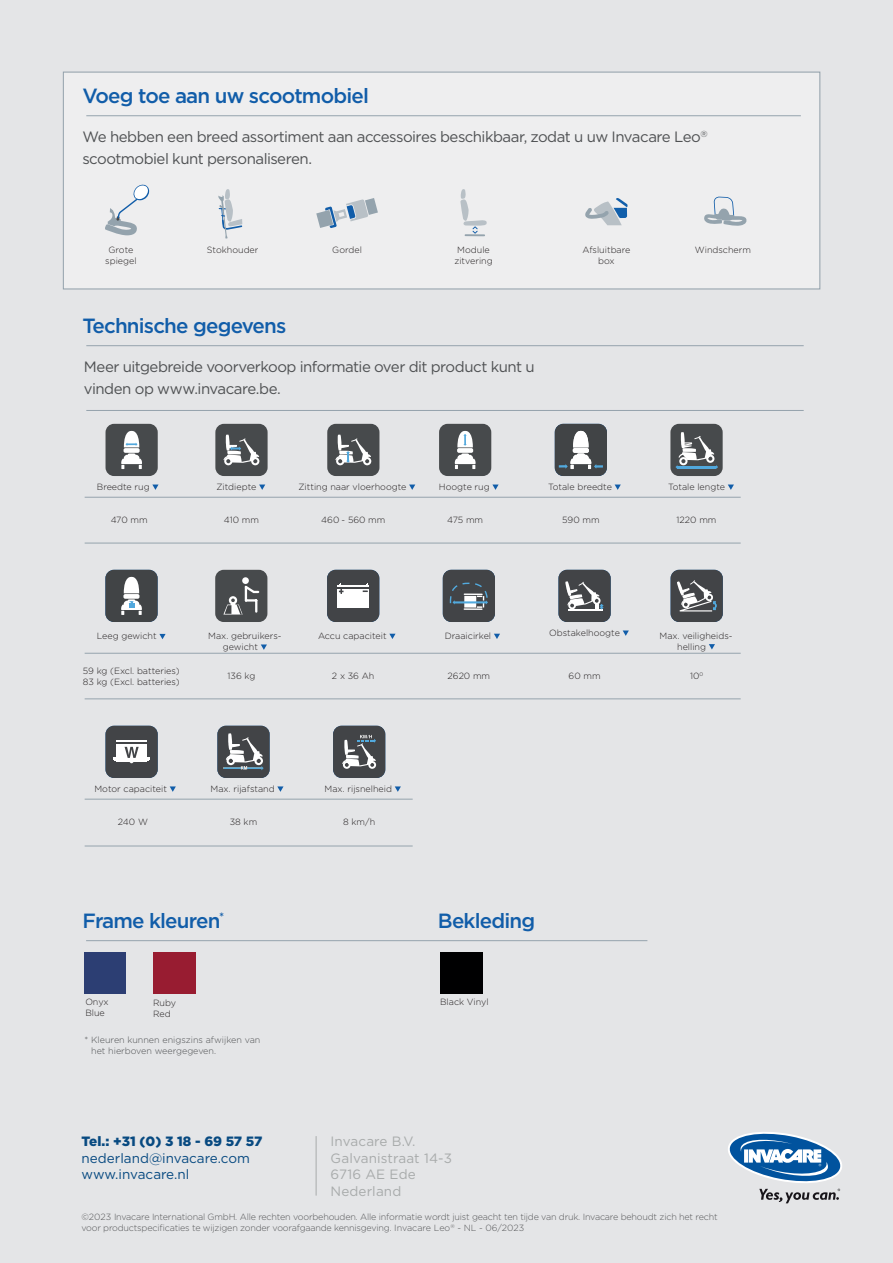
<style>
.page{position:relative;width:893px;height:1263px;background:#e4e5e7}
.page>*{position:absolute;margin:0;border:0;box-sizing:border-box;transform-origin:0 0}
.t1{font:500 20.55px "Gotham";letter-spacing:-.04em;color:#115da9}
.t2{font:15px/21.9px "Gotham";letter-spacing:-.035em;color:#4f5153}
.t3{font:13.5px/16.8px "Gotham";letter-spacing:.01em;color:#a8abab}
.t4{font:13.5px/16.8px "Gotham";color:#084a81}
.t5{font:900 13.5px "Gotham";letter-spacing:-.02em;color:#084a81}
.t6{font:300 9px/10.8px "Gotham";color:#231f20}
.t7{font:300 9px/10.8px "Gotham";letter-spacing:-.02em;color:#57585a}
.t8{font:300 9px/10.8px "Gotham";color:#4f5153}
</style>
<div class="page">
<div style="left:106px;top:424px;width:52px;height:52px;background:#474a4c;border-radius:9px"></div>
<div style="left:124px;top:448px;width:16px;height:5px;background:#fff;border-radius:2px"></div>
<svg style="left:121px;top:453px;width:21px;height:16px"></svg>
<svg style="left:124px;top:430px;width:15px;height:17px"></svg>
<div style="left:215px;top:424px;width:53px;height:52px;background:#474a4c;border-radius:9px"></div>
<svg style="left:223px;top:435px;width:36px;height:30px"></svg>
<div style="left:670px;top:424px;width:53px;height:52px;background:#474a4c;border-radius:9px"></div>
<div style="left:327px;top:424px;width:52px;height:52px;background:#474a4c;border-radius:9px"></div>
<svg style="left:335px;top:435px;width:36px;height:30px"></svg>
<div style="left:439px;top:424px;width:52px;height:52px;background:#474a4c;border-radius:9px"></div>
<div style="left:457px;top:448px;width:16px;height:5px;background:#fff;border-radius:2px"></div>
<svg style="left:454px;top:453px;width:22px;height:16px"></svg>
<svg style="left:457px;top:430px;width:16px;height:17px"></svg>
<svg style="left:555px;top:424px;width:52px;height:52px"></svg>
<svg style="left:152px;top:484px;width:7px;height:6px"></svg>
<svg style="left:259px;top:484px;width:6px;height:6px"></svg>
<svg style="left:409px;top:484px;width:6px;height:6px"></svg>
<svg style="left:492px;top:484px;width:7px;height:6px"></svg>
<svg style="left:615px;top:484px;width:6px;height:6px"></svg>
<svg style="left:728px;top:484px;width:6px;height:6px"></svg>
<hr style="left:85px;top:497px;width:656px;height:1px;background:#95a3ad">
<hr style="left:85px;top:543px;width:656px;height:1px;background:#95a3ad">
<hr style="left:85px;top:799px;width:328px;height:1px;background:#95a3ad">
<hr style="left:85px;top:846px;width:328px;height:1px;background:#95a3ad">
<svg style="left:675px;top:432px;width:43px;height:37px"></svg>
<hr style="left:677px;top:466px;width:39px;height:2px;background:#51a8dd">
<svg style="left:159px;top:634px;width:7px;height:5px"></svg>
<hr style="left:85px;top:653px;width:656px;height:1px;background:#95a3ad">
<hr style="left:85px;top:699px;width:656px;height:1px;background:#95a3ad">
<svg style="left:105px;top:570px;width:53px;height:52px;background:#63686b"></svg>
<div style="left:440px;top:952px;width:43px;height:41px;background:#000001"></div>
<div style="left:84px;top:952px;width:42px;height:41px;background:#2c3e73"></div>
<div style="left:153px;top:952px;width:43px;height:41px;background:#981c31"></div>
<hr style="left:86px;top:940px;width:561px;height:1px;background:#95a3ad">
<div style="left:65px;top:74px;width:753px;height:213px;background:#eeeeef"></div>
<div style="left:63px;top:72px;width:757px;height:217px;border:1px solid #95a3ad"></div>
<hr style="left:86px;top:115px;width:715px;height:1px;background:#95a3ad">
<hr style="left:86px;top:345px;width:718px;height:1px;background:#95a3ad">
<svg style="left:105px;top:184px;width:45px;height:51px;background:#d8dde2"></svg>
<svg style="left:218px;top:189px;width:24px;height:50px"></svg>
<svg style="left:316px;top:198px;width:62px;height:30px;background:#c2ccd6"></svg>
<svg style="left:460px;top:189px;width:27px;height:47px"></svg>
<svg style="left:585px;top:197px;width:43px;height:28px"></svg>
<svg style="left:703px;top:197px;width:44px;height:29px"></svg>
<hr style="left:86px;top:410px;width:718px;height:1px;background:#95a3ad">
<svg style="left:261px;top:644px;width:6px;height:6px"></svg>
<svg style="left:389px;top:634px;width:7px;height:5px"></svg>
<svg style="left:494px;top:634px;width:6px;height:5px"></svg>
<svg style="left:623px;top:630px;width:6px;height:6px"></svg>
<div style="left:215px;top:570px;width:52px;height:52px;background:#474a4c;border-radius:9px"></div>
<svg style="left:327px;top:570px;width:52px;height:52px"></svg>
<hr style="left:337px;top:587px;width:33px;height:2px;background:#424447">
<svg style="left:443px;top:570px;width:52px;height:52px;background:#53595e"></svg>
<svg style="left:558px;top:570px;width:53px;height:52px;background:#626568"></svg>
<div style="left:242px;top:577px;width:7px;height:7px;background:#fff;border-radius:50%"></div>
<svg style="left:223px;top:585px;width:37px;height:29px"></svg>
<svg style="left:709px;top:644px;width:6px;height:5px"></svg>
<svg style="left:671px;top:570px;width:52px;height:52px;background:#5f6266"></svg>
<svg style="left:170px;top:786px;width:6px;height:6px"></svg>
<svg style="left:106px;top:726px;width:52px;height:52px"></svg>
<svg style="left:277px;top:786px;width:7px;height:6px"></svg>
<svg style="left:217px;top:726px;width:53px;height:52px;background:#63676b"></svg>
<svg style="left:395px;top:786px;width:6px;height:6px"></svg>
<svg style="left:333px;top:726px;width:52px;height:52px;background:#5d6064"></svg>
<svg style="left:728px;top:1132px;width:114px;height:71px;background:#91aec9"></svg>
<hr style="left:316px;top:1136px;width:1px;height:59px;background:#a8abab">
<h1 class="t1" style="left:82px;top:84px;width:288px">Voeg toe aan uw scootmobiel</h1>
<h2 class="t2" style="left:82px;top:126px;width:627px">We hebben een breed assortiment aan accessoires beschikbaar, zodat u uw Invacare Leo<sup>® </sup>scootmobiel kunt personaliseren.</h2>
<p class="t6" style="left:105px;top:244px;width:33px;text-align:center">Grote spiegel</p>
<p class="t6" style="left:207px;top:244px;width:53px">Stokhouder</p>
<p class="t6" style="left:332px;top:244px;width:31px">Gordel</p>
<p class="t6" style="left:454px;top:244px;width:40px;text-align:center">Module zitvering</p>
<p class="t6" style="left:582px;top:244px;width:49px;text-align:center">Afsluitbare box</p>
<p class="t6" style="left:695px;top:244px;width:58px">Windscherm</p>
<h1 class="t1" style="left:82px;top:314px;width:205px">Technische gegevens</h1>
<h2 class="t2" style="left:84px;top:356px;width:452px">Meer uitgebreide voorverkoop informatie over dit product kunt u vinden op www.invacare.be.</h2>
<p class="t6" style="left:97px;top:481px;width:54px">Breedte rug</p>
<p class="t6" style="left:216px;top:481px;width:41px">Zitdiepte</p>
<p class="t6" style="left:298px;top:481px;width:109px">Zitting naar vloerhoogte</p>
<p class="t6" style="left:439px;top:481px;width:52px">Hoogte rug</p>
<p class="t6" style="left:548px;top:481px;width:65px">Totale breedte</p>
<p class="t6" style="left:668px;top:481px;width:59px">Totale lengte</p>
<p class="t6" style="left:111px;top:515px;width:38px">470 mm</p>
<p class="t6" style="left:224px;top:515px;width:37px">410 mm</p>
<p class="t6" style="left:321px;top:514px;width:66px">460 - 560 mm</p>
<p class="t6" style="left:447px;top:514px;width:37px">475 mm</p>
<p class="t6" style="left:562px;top:514px;width:39px">590 mm</p>
<p class="t6" style="left:677px;top:514px;width:41px">1220 mm</p>
<p class="t6" style="left:97px;top:631px;width:61px">Leeg gewicht</p>
<p class="t6" style="left:83px;top:665px;width:98px">59 kg (Excl. batteries)<br>83 kg (Excl. batteries)</p>
<p class="t6" style="left:223px;top:630px;width:60px;text-indent:-15px">Max. gebruikers&shy;gewicht</p>
<p class="t6" style="left:318px;top:630px;width:70px">Accu capaciteit</p>
<p class="t6" style="left:445px;top:630px;width:48px">Draaicirkel</p>
<p class="t6" style="left:549px;top:627px;width:72px">Obstakelhoogte</p>
<p class="t6" style="left:228px;top:670px;width:29px">136 kg</p>
<p class="t6" style="left:332px;top:670px;width:44px">2 x 36 Ah</p>
<p class="t6" style="left:448px;top:670px;width:44px">2620 mm</p>
<p class="t6" style="left:569px;top:670px;width:33px">60 mm</p>
<p class="t6" style="left:95px;top:783px;width:74px">Motor capaciteit</p>
<p class="t6" style="left:118px;top:816px;width:32px">240 W</p>
<p class="t6" style="left:211px;top:783px;width:65px">Max. rijafstand</p>
<p class="t6" style="left:230px;top:816px;width:29px">38 km</p>
<p class="t6" style="left:325px;top:783px;width:69px">Max. rijsnelheid</p>
<p class="t6" style="left:343px;top:816px;width:33px">8 km/h</p>
<h1 class="t1" style="left:82px;top:909px;width:144px">Frame kleuren<sup>*</sup></h1>
<h1 class="t1" style="left:438px;top:909px;width:99px">Bekleding</h1>
<p class="t6" style="left:85px;top:997px;width:25px">Onyx</p>
<p class="t6" style="left:440px;top:997px;width:50px">Black Vinyl</p>
<p class="t6" style="left:85px;top:1007px;width:21px">Blue</p>
<p class="t6" style="left:153px;top:997px;width:25px">Ruby<br>Red</p>
<p class="t8" style="left:91px;top:1035px;width:171px;text-indent:-7px">* Kleuren kunnen enigszins afwijken van het hierboven weergegeven.</p>
<p class="t6" style="left:677px;top:630px;width:57px;text-indent:-18px">Max. veiligheids&shy;helling</p>
<p class="t6" style="left:690px;top:670px;width:15px">10<sup>0</sup></p>
<h3 class="t5" style="left:82px;top:1132px;width:182px">Tel.: +31 (0) 3 18 - 69 57 57</h3>
<h3 class="t4" style="left:82px;top:1149px;width:170px">nederland@invacare.com www.invacare.nl</h3>
<h3 class="t3" style="left:331px;top:1133px;width:123px">Invacare B.V.<br>Galvanistraat 14-3<br>6716 AE Ede<br>Nederland</h3>
<p class="t7" style="left:81px;top:1211px;width:638px">©2023 Invacare International GmbH. Alle rechten voorbehouden. Alle informatie wordt juist geacht ten tijde van druk. Invacare behoudt zich het recht voor productspecificaties te wijzigen zonder voorafgaande kennisgeving. Invacare Leo<sup>®</sup> - NL - 06/2023</p>
</div>
